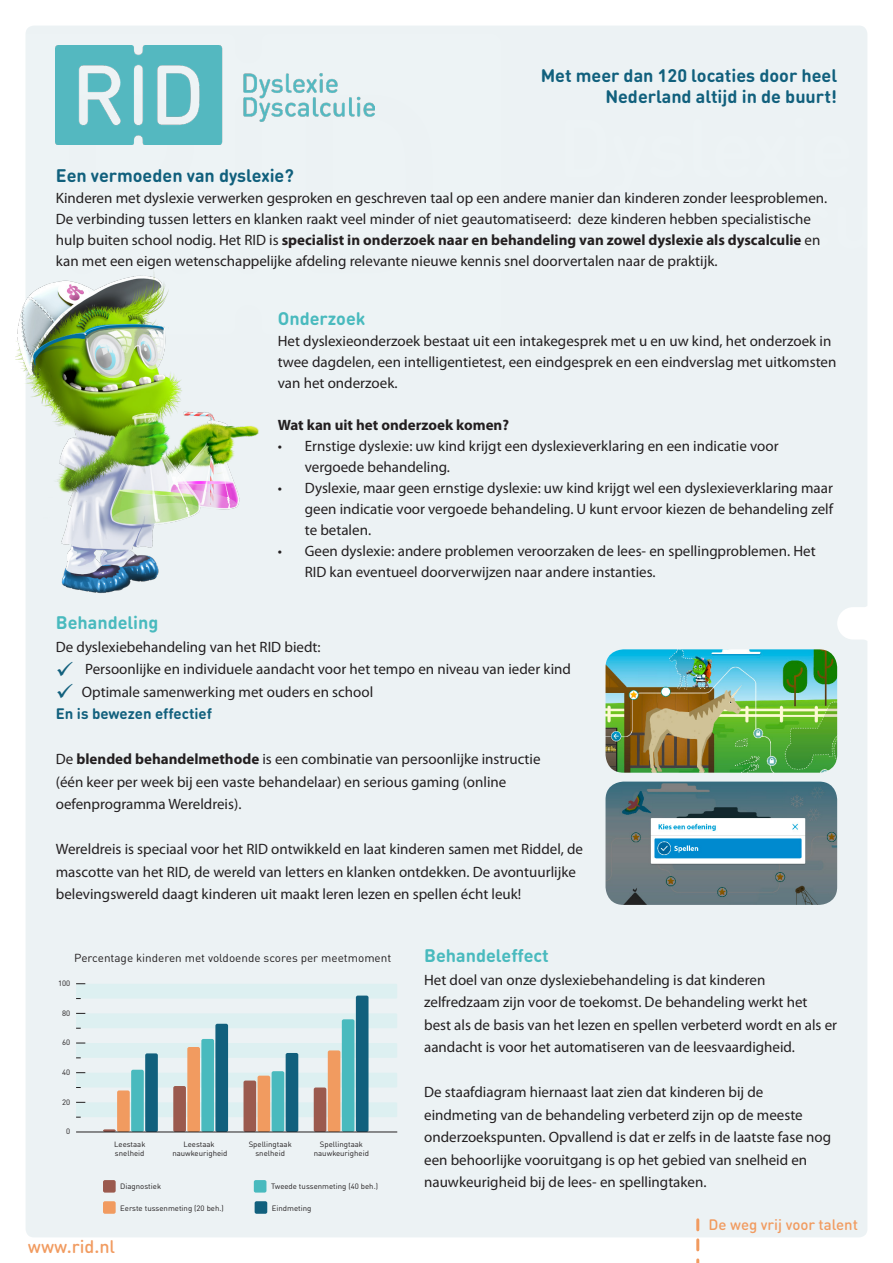
<style>
.page{position:relative;width:893px;height:1263px;background:#fff}
.page>*{position:absolute;margin:0;border:0;box-sizing:border-box;transform-origin:0 0}
.Stijl_Kim{font:700 18px/21.6px "DIN Round Pro";color:#11607d;text-align:right}
.Stijl_Kim-2{font:700 18px "DIN Round Pro";color:#49babe}
.t1{font:500 18px "DIN Round Pro";color:#f19b60}
.Stijl_Kim-3{font:15px/22.5px "Myriad Pro";color:#231f20}
.Stijl_Kim-4{font:700 15px "Myriad Pro";color:#231f20}
.t2{font:700 15px "DIN Round Pro";color:#11607d}
.t3{font:500 15px "DIN Round Pro";color:#f19b60}
.t4{font:11.55px "DIN Round Pro";color:#231f20}
.t5{font:7.65px/9.1px "DIN Round Pro";color:#231f20;text-align:center}
.s1{font-weight:700}
.s2{color:#11607d}
</style>
<div class="page">
<div style="left:26px;top:26px;width:841px;height:1211px;background:#ecf2f4;border-radius:9px"></div>
<img style="left:55px;top:45px;width:319px;height:100px">
<div style="left:76px;top:984px;width:321px;height:14px;background:#ddf0f1"></div>
<div style="left:76px;top:1013px;width:321px;height:15px;background:#ddf0f1"></div>
<div style="left:76px;top:1043px;width:321px;height:15px;background:#ddf0f1"></div>
<div style="left:76px;top:1073px;width:321px;height:14px;background:#ddf0f1"></div>
<div style="left:76px;top:1102px;width:321px;height:15px;background:#ddf0f1"></div>
<div style="left:356px;top:995px;width:12px;height:137px;background:#11607d;border-radius:2px"></div>
<div style="left:342px;top:1019px;width:12px;height:113px;background:#49babe;border-radius:2px"></div>
<div style="left:328px;top:1050px;width:12px;height:82px;background:#f19b60;border-radius:2px"></div>
<div style="left:314px;top:1087px;width:12px;height:45px;background:#9b5a4e;border-radius:2px"></div>
<div style="left:286px;top:1053px;width:12px;height:79px;background:#11607d;border-radius:2px"></div>
<div style="left:272px;top:1071px;width:12px;height:61px;background:#49babe;border-radius:2px"></div>
<div style="left:258px;top:1076px;width:12px;height:56px;background:#f19b60;border-radius:2px"></div>
<div style="left:244px;top:1080px;width:12px;height:52px;background:#9b5a4e;border-radius:2px"></div>
<div style="left:215px;top:1024px;width:13px;height:108px;background:#11607d;border-radius:2px"></div>
<div style="left:201px;top:1039px;width:13px;height:93px;background:#49babe;border-radius:2px"></div>
<div style="left:187px;top:1047px;width:13px;height:85px;background:#f19b60;border-radius:2px"></div>
<div style="left:173px;top:1086px;width:13px;height:46px;background:#9b5a4e;border-radius:2px"></div>
<div style="left:145px;top:1053px;width:13px;height:79px;background:#11607d;border-radius:2px"></div>
<div style="left:131px;top:1070px;width:13px;height:62px;background:#49babe;border-radius:2px"></div>
<div style="left:117px;top:1090px;width:13px;height:42px;background:#f19b60;border-radius:2px"></div>
<svg style="left:103px;top:1129px;width:13px;height:3px"></svg>
<div style="left:103px;top:1180px;width:13px;height:12px;background:#9b5a4e;border-radius:2px"></div>
<div style="left:254px;top:1180px;width:12px;height:12px;background:#49babe;border-radius:2px"></div>
<div style="left:103px;top:1201px;width:13px;height:13px;background:#f19b60;border-radius:2px"></div>
<div style="left:255px;top:1201px;width:12px;height:13px;background:#11607d;border-radius:2px"></div>
<hr style="left:76px;top:1132px;width:321px;height:1px;background:#231f20">
<svg style="left:837px;top:26px;width:30px;height:1211px"></svg>
<img style="left:605px;top:649px;width:232px;height:124px">
<img style="left:16px;top:274px;width:243px;height:319px">
<img style="left:605px;top:781px;width:232px;height:124px">
<svg style="left:696px;top:1220px;width:3px;height:43px"></svg>
<p class="Stijl_Kim" style="left:541px;top:64px;width:298px">Met meer dan 120 locaties door heel<br>Nederland altijd in de buurt!</p>
<p class="Stijl_Kim" style="left:56px;top:164px;width:240px">Een vermoeden van dyslexie?</p>
<p class="Stijl_Kim-3" style="left:56px;top:187px;width:773px;line-height:21px">Kinderen met dyslexie verwerken gesproken en geschreven taal op een andere manier dan kinderen zonder leesproblemen.<br>De verbinding tussen letters en klanken raakt veel minder of niet geautomatiseerd: deze kinderen hebben specialistische hulp buiten school nodig. Het RID is <span class="s1">specialist in onderzoek naar en behandeling van zowel dyslexie als dyscalculie</span> en kan met een eigen wetenschappelijke afdeling relevante nieuwe kennis snel doorvertalen naar de praktijk.</p>
<p class="Stijl_Kim-2" style="left:278px;top:306px;width:89px">Onderzoek</p>
<p class="Stijl_Kim-3" style="left:278px;top:330px;width:560px;line-height:21px">Het dyslexieonderzoek bestaat uit een intakegesprek met u en uw kind, het onderzoek in twee dagdelen, een intelligentietest, een eindgesprek en een eindverslag met uitkomsten van het onderzoek.</p>
<p class="Stijl_Kim-4" style="left:278px;top:415px;width:233px">Wat kan uit het onderzoek komen?</p>
<p class="Stijl_Kim-3" style="left:305px;top:435px;width:475px;line-height:21px;text-indent:-27px">• Ernstige dyslexie: uw kind krijgt een dyslexieverklaring en een indicatie voor vergoede behandeling.</p>
<p class="Stijl_Kim-3" style="left:305px;top:477px;width:530px;line-height:21px;text-align:justify;text-indent:-27px">• Dyslexie, maar geen ernstige dyslexie: uw kind krijgt wel een dyslexieverklaring maar geen indicatie voor vergoede behandeling. U kunt ervoor kiezen de behandeling zelf te betalen.</p>
<p class="Stijl_Kim-3" style="left:305px;top:540px;width:512px;line-height:21px;text-indent:-27px">• Geen dyslexie: andere problemen veroorzaken de lees- en spellingproblemen. Het<br>RID kan eventueel doorverwijzen naar andere instanties.</p>
<p class="Stijl_Kim-2" style="left:56px;top:610px;width:104px">Behandeling</p>
<p class="Stijl_Kim-3" style="left:56px;top:635px;width:266px">De dyslexiebehandeling van het RID biedt:</p>
<p class="Stijl_Kim-3" style="left:56px;top:658px;width:517px"><span class="s2">✓</span> Persoonlijke en individuele aandacht voor het tempo en niveau van ieder kind</p>
<p class="Stijl_Kim-3" style="left:56px;top:680px;width:319px"><span class="s2">✓</span> Optimale samenwerking met ouders en school</p>
<p class="t2" style="left:56px;top:703px;width:158px">En is bewezen effectief</p>
<p class="Stijl_Kim-3" style="left:56px;top:748px;width:486px">De <span class="s1">blended behandelmethode</span> is een combinatie van persoonlijke instructie</p>
<p class="Stijl_Kim-3" style="left:56px;top:770px;width:452px">(één keer per week bij een vaste behandelaar) en serious gaming (online oefenprogramma Wereldreis).</p>
<p class="Stijl_Kim-3" style="left:56px;top:838px;width:529px">Wereldreis is speciaal voor het RID ontwikkeld en laat kinderen samen met Riddel, de mascotte van het RID, de wereld van letters en klanken ontdekken. De avontuurlijke belevingswereld daagt kinderen uit maakt leren lezen en spellen écht leuk!</p>
<p class="t4" style="left:74px;top:950px;width:319px">Percentage kinderen met voldoende scores per meetmoment</p>
<p class="Stijl_Kim-2" style="left:424px;top:943px;width:126px">Behandeleffect</p>
<p class="Stijl_Kim-3" style="left:424px;top:968px;width:414px">Het doel van onze dyslexiebehandeling is dat kinderen zelfredzaam zijn voor de toekomst. De behandeling werkt het best als de basis van het lezen en spellen verbeterd wordt en als er aandacht is voor het automatiseren van de leesvaardigheid.</p>
<p class="Stijl_Kim-3" style="left:424px;top:1080px;width:408px">De staafdiagram hiernaast laat zien dat kinderen bij de eindmeting van de behandeling verbeterd zijn op de meeste onderzoekspunten. Opvallend is dat er zelfs in de laatste fase nog een behoorlijke vooruitgang is op het gebied van snelheid en nauwkeurigheid bij de lees- en spellingtaken.</p>
<p class="t5" style="left:58px;top:978px;width:14px">100</p>
<p class="t5" style="left:62px;top:1008px;width:10px">80</p>
<p class="t5" style="left:62px;top:1038px;width:10px">60</p>
<p class="t5" style="left:62px;top:1067px;width:10px">40</p>
<p class="t5" style="left:62px;top:1097px;width:10px">20</p>
<p class="t5" style="left:66px;top:1127px;width:6px">0</p>
<p class="t5" style="left:249px;top:1139px;width:44px">Spellingtaak snelheid</p>
<p class="t5" style="left:314px;top:1139px;width:57px">Spellingtaak nauwkeurigheid</p>
<p class="t5" style="left:114px;top:1139px;width:33px;text-align:left">Leestaak snelheid</p>
<p class="t5" style="left:120px;top:1181px;width:42px">Diagnostiek</p>
<p class="t5" style="left:271px;top:1181px;width:109px">Tweede tussenmeting (40 beh.)</p>
<p class="t5" style="left:120px;top:1203px;width:105px">Eerste tussenmeting (20 beh.)</p>
<p class="t5" style="left:272px;top:1203px;width:41px">Eindmeting</p>
<p class="t5" style="left:172px;top:1139px;width:57px">Leestaak nauwkeurigheid</p>
<p class="t1" style="left:28px;top:1234px;width:89px">www.rid.nl</p>
<p class="t3" style="left:708px;top:1214px;width:151px">De weg vrij voor talent</p>
</div>
